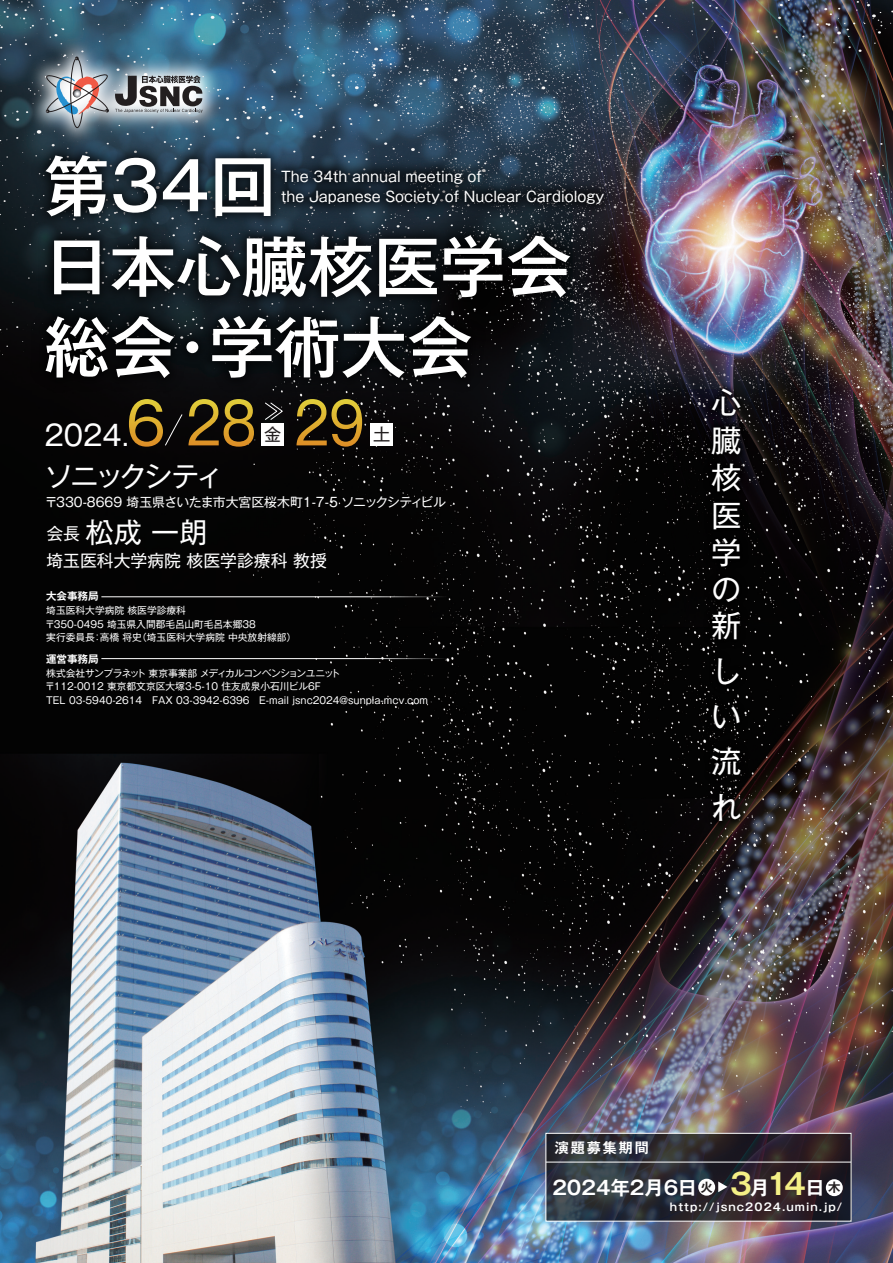
<style>
.page{position:relative;width:893px;height:1263px;background:#fff}
.page>*{position:absolute;margin:0;border:0;box-sizing:border-box;transform-origin:0 0}
.t1{font:500 66px/80.6px "Gothic MB101 Pro";color:#fff}
.t2{font:30.3px/37.2px "Gothic MB101 Pro";color:#fff;text-align:justify}
.t3{font:700 29.03px "Gothic MB101 Pro De";color:#f4f086}
.t4{font:28.12px "Gothic MB101 Pro";letter-spacing:-.02em;color:#fff}
.t5{font:28.12px "Gothic MB101 Pro";letter-spacing:-.115em;color:#fff}
.t6{font:700 19.2px "Gothic MB101 Pro De";color:#fff}
.t7{font:17.17px "Gothic MB101 Pro";color:#231f20}
.t8{font:16.8px "Gothic MB101 Pro";color:#fff}
.t9{font:14.25px "Gothic MB101 Pro";color:#fff}
.t10{font:700 14.02px "Gothic MB101 Pro De";letter-spacing:.14em;color:#fff}
.t11{font:12.9px "Gothic MB101 Pro";color:#fff}
.t12{font:700 12.38px "Gothic MB101 Pro De";color:#231f20}
.t13{font:700 10.73px "Gothic MB101 Pro De";letter-spacing:.1em;color:#fff}
.t14{font:700 10.5px "Gothic MB101 Pro De";color:#fff}
.t15{font:9.75px/13.5px "Gothic MB101 Pro";color:#fff}
.s1{font-size:16.8px}
.s2{font-size:19.2px;color:#fff}
.s3{font-size:12.38px;color:#231f20}
</style>
<div class="page">
<img style="left:0;top:0;width:893px;height:1263px">
<svg style="left:547px;top:1135px;width:302px;height:84px;background:#2d2b33"></svg>
<div style="left:261px;top:423px;width:23px;height:23px;background:#fff"></div>
<div style="left:370px;top:423px;width:23px;height:23px;background:#fff"></div>
<svg style="left:296px;top:415px;width:66px;height:32px;background:#533d14"></svg>
<img style="left:601px;top:140px;width:33px;height:94px">
<img style="left:15px;top:124px;width:586px;height:291px">
<div style="left:698px;top:1179px;width:17px;height:17px;background:#fff;border-radius:50%"></div>
<div style="left:826px;top:1179px;width:17px;height:17px;background:#fff;border-radius:50%"></div>
<svg style="left:718px;top:1181px;width:9px;height:11px"></svg>
<img style="left:14px;top:25px;width:220px;height:134px">
<svg style="left:129px;top:399px;width:125px;height:48px;background:#4c3c15"></svg>
<svg style="left:264px;top:402px;width:20px;height:18px"></svg>
<svg style="left:115px;top:76px;width:88px;height:37px"></svg>
<img style="left:19px;top:84px;width:56px;height:55px">
<img style="left:79px;top:83px;width:55px;height:56px">
<img style="left:48px;top:31px;width:56px;height:26px">
<svg style="left:46px;top:57px;width:63px;height:71px;background:#999ea6"></svg>
<hr style="left:101px;top:596px;width:360px;height:1px;background:#fff">
<hr style="left:101px;top:658px;width:360px;height:1px;background:#fff">
<div style="left:545px;top:1133px;width:306px;height:88px;border:1px solid #fff"></div>
<hr style="left:546px;top:1162px;width:305px;height:1px;background:#fff">
<img style="left:682px;top:358px;width:89px;height:510px">
<h1 class="t1" style="left:44px;top:138px;width:234px">第34回</h1>
<h3 class="t9" style="left:281px;top:164px;width:202px">The 34th annual meeting of</h3>
<h3 class="t9" style="left:281px;top:185px;width:325px">the Japanese Society of Nuclear Cardiology</h3>
<h1 class="t1" style="left:44px;top:218px;width:529px">日本心臓核医学会総会・学術大会</h1>
<h3 class="t4" style="left:45px;top:412px;width:86px">2024.</h3>
<h3 class="t7" style="left:264px;top:420px;width:19px">金</h3>
<h3 class="t7" style="left:373px;top:420px;width:19px">土</h3>
<h3 class="t5" style="left:45px;top:453px;width:181px">ソニックシティ</h3>
<h3 class="t11" style="left:45px;top:491px;width:403px">〒330-8669 埼玉県さいたま市大宮区桜木町1-7-5 ソニックシティビル</h3>
<h3 class="t4" style="left:46px;top:509px;width:163px"><span class="s1">会長</span> 松成 一朗</h3>
<h3 class="t8" style="left:46px;top:546px;width:282px">埼玉医科大学病院 核医学診療科 教授</h3>
<p class="t14" style="left:46px;top:588px;width:54px">大会事務局</p>
<p class="t15" style="left:45px;top:602px;width:253px">埼玉医科大学病院 核医学診療科<br>〒350-0495 埼玉県入間郡毛呂山町毛呂本郷38<br>実行委員長：高橋 将史（埼玉医科大学病院 中央放射線部）</p>
<p class="t15" style="left:45px;top:665px;width:384px">株式会社サンプラネット 東京事業部 メディカルコンベンションユニット<br>〒112-0012 東京都文京区大塚3-5-10 住友成泉小石川ビル6F<br>TEL 03-5940-2614　FAX 03-3942-6396　E-mail jsnc2024@sunpla-mcv.com</p>
<p class="t14" style="left:46px;top:650px;width:54px">運営事務局</p>
<h2 class="t2" style="left:711px;top:380px;width:31px">心臓核医学の新</h2>
<h2 class="t2" style="left:711px;top:645px;width:31px;line-height:45.3px">しい流れ</h2>
<h3 class="t10" style="left:555px;top:1136px;width:96px">演題募集期間</h3>
<h3 class="t6" style="left:552px;top:1171px;width:181px">2024年2月6日　　</h3>
<p class="t12" style="left:700px;top:1177px;width:14px">火</p>
<h3 class="t3" style="left:730px;top:1159px;width:112px">3<span class="s2">月</span>14<span class="s2">日</span><span class="s3">木</span></h3>
<p class="t13" style="left:670px;top:1198px;width:174px">http://jsnc2024.umin.jp/</p>
</div>
